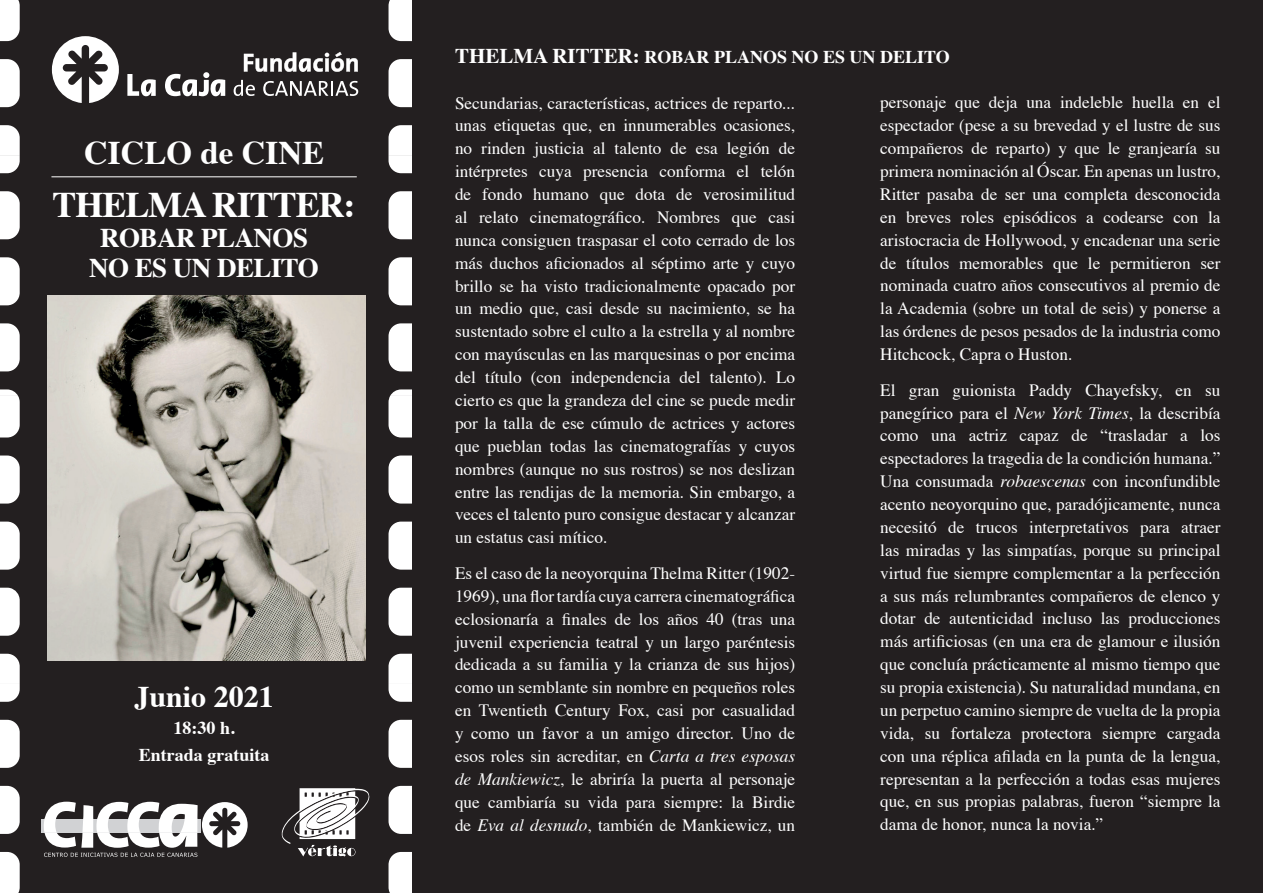
<style>
.page{position:relative;width:1263px;height:893px;background:#fff}
.page>*{position:absolute;margin:0;border:0;box-sizing:border-box;transform-origin:0 0}
.t1{font:700 36px "Times";letter-spacing:-.03em;color:#fff}
.t2{font:700 33px "Times";color:#fff}
.t3{font:700 30px "Times";color:#fff}
.t4{font:700 27px/30px "Times";letter-spacing:-.02em;color:#fff;text-align:center}
.t5{font:700 18px/27px "Times";color:#fff;text-align:center}
.t6{font:17.25px/22.8px "Times";color:#fff;text-align:justify}
.s1{font-size:21px}
.s2{font-style:italic}
</style>
<div class="page">
<div style="left:0;top:0;width:425px;height:893px;background:#231f20"></div>
<svg style="left:0;top:786px;width:412px;height:107px"></svg>
<svg style="left:0;top:588px;width:412px;height:180px"></svg>
<svg style="left:0;top:396px;width:412px;height:192px"></svg>
<svg style="left:0;top:257px;width:412px;height:139px"></svg>
<svg style="left:0;top:156px;width:412px;height:83px"></svg>
<svg style="left:0;top:0;width:412px;height:156px"></svg>
<hr style="left:51px;top:176px;width:306px;height:1px;background:#fff">
<svg style="left:52px;top:36px;width:67px;height:67px"></svg>
<svg style="left:234px;top:80px;width:21px;height:16px"></svg>
<svg style="left:263px;top:81px;width:95px;height:15px"></svg>
<svg style="left:127px;top:72px;width:98px;height:24px"></svg>
<svg style="left:244px;top:52px;width:114px;height:20px"></svg>
<svg style="left:44px;top:802px;width:204px;height:55px"></svg>
<svg style="left:281px;top:788px;width:89px;height:68px"></svg>
<img style="left:47px;top:295px;width:318px;height:365px">
<div style="left:412px;top:0;width:851px;height:893px;background:#231f20"></div>
<h2 class="t2" style="left:84px;top:121px;width:242px">CICLO de CINE</h2>
<h1 class="t1" style="left:53px;top:170px;width:305px">THELMA RITTER:</h1>
<h3 class="t4" style="left:89px;top:220px;width:231px">ROBAR PLANOS<br>NO ES UN DELITO</h3>
<h3 class="t3" style="left:134px;top:668px;width:141px">Junio 2021</h3>
<p class="t5" style="left:139px;top:713px;width:132px">18:30 h.<br>Entrada gratuita</p>
<p class="t5" style="left:455px;top:41px;width:496px"><span class="s1">THELMA RITTER:</span> ROBAR PLANOS NO ES UN DELITO</p>
<p class="t6" style="left:455px;top:90px;width:342px">Secundarias, características, actrices de reparto... unas etiquetas que, en innumerables ocasiones, no rinden justicia al talento de esa legión de intérpretes cuya presencia conforma el telón de fondo humano que dota de verosimilitud al relato cinematográfico. Nombres que casi nunca consiguen traspasar el coto cerrado de los más duchos aficionados al séptimo arte y cuyo brillo se ha visto tradicionalmente opacado por un medio que, casi desde su nacimiento, se ha sustentado sobre el culto a la estrella y al nombre con mayúsculas en las marquesinas o por encima del título (con independencia del talento). Lo cierto es que la grandeza del cine se puede medir por la talla de ese cúmulo de actrices y actores que pueblan todas las cinematografías y cuyos nombres (aunque no sus rostros) se nos deslizan entre las rendijas de la memoria. Sin embargo, a veces el talento puro consigue destacar y alcanzar un estatus casi mítico.</p>
<p class="t6" style="left:455px;top:560px;width:342px">Es el caso de la neoyorquina Thelma Ritter (1902- 1969), una flor tardía cuya carrera cinematográfica eclosionaría a finales de los años 40 (tras una juvenil experiencia teatral y un largo paréntesis dedicada a su familia y la crianza de sus hijos) como un semblante sin nombre en pequeños roles en Twentieth Century Fox, casi por casualidad y como un favor a un amigo director. Uno de esos roles sin acreditar, en <span class="s2">Carta a tres esposas de Mankiewicz</span>, le abriría la puerta al personaje que cambiaría su vida para siempre: la Birdie de <span class="s2">Eva al desnudo</span>, también de Mankiewicz, un</p>
<p class="t6" style="left:880px;top:90px;width:342px">personaje que deja una indeleble huella en el espectador (pese a su brevedad y el lustre de sus compañeros de reparto) y que le granjearía su primera nominación al Óscar. En apenas un lustro, Ritter pasaba de ser una completa desconocida en breves roles episódicos a codearse con la aristocracia de Hollywood, y encadenar una serie de títulos memorables que le permitieron ser nominada cuatro años consecutivos al premio de la Academia (sobre un total de seis) y ponerse a las órdenes de pesos pesados de la industria como Hitchcock, Capra o Huston.</p>
<p class="t6" style="left:880px;top:377px;width:342px">El gran guionista Paddy Chayefsky, en su panegírico para el <span class="s2">New York Times</span>, la describía como una actriz capaz de “trasladar a los espectadores la tragedia de la condición humana.” Una consumada <span class="s2">robaescenas</span> con inconfundible acento neoyorquino que, paradójicamente, nunca necesitó de trucos interpretativos para atraer las miradas y las simpatías, porque su principal virtud fue siempre complementar a la perfección a sus más relumbrantes compañeros de elenco y dotar de autenticidad incluso las producciones más artificiosas (en una era de glamour e ilusión que concluía prácticamente al mismo tiempo que su propia existencia). Su naturalidad mundana, en un perpetuo camino siempre de vuelta de la propia vida, su fortaleza protectora siempre cargada con una réplica afilada en la punta de la lengua, representan a la perfección a todas esas mujeres que, en sus propias palabras, fueron “siempre la dama de honor, nunca la novia.”</p>
</div>
